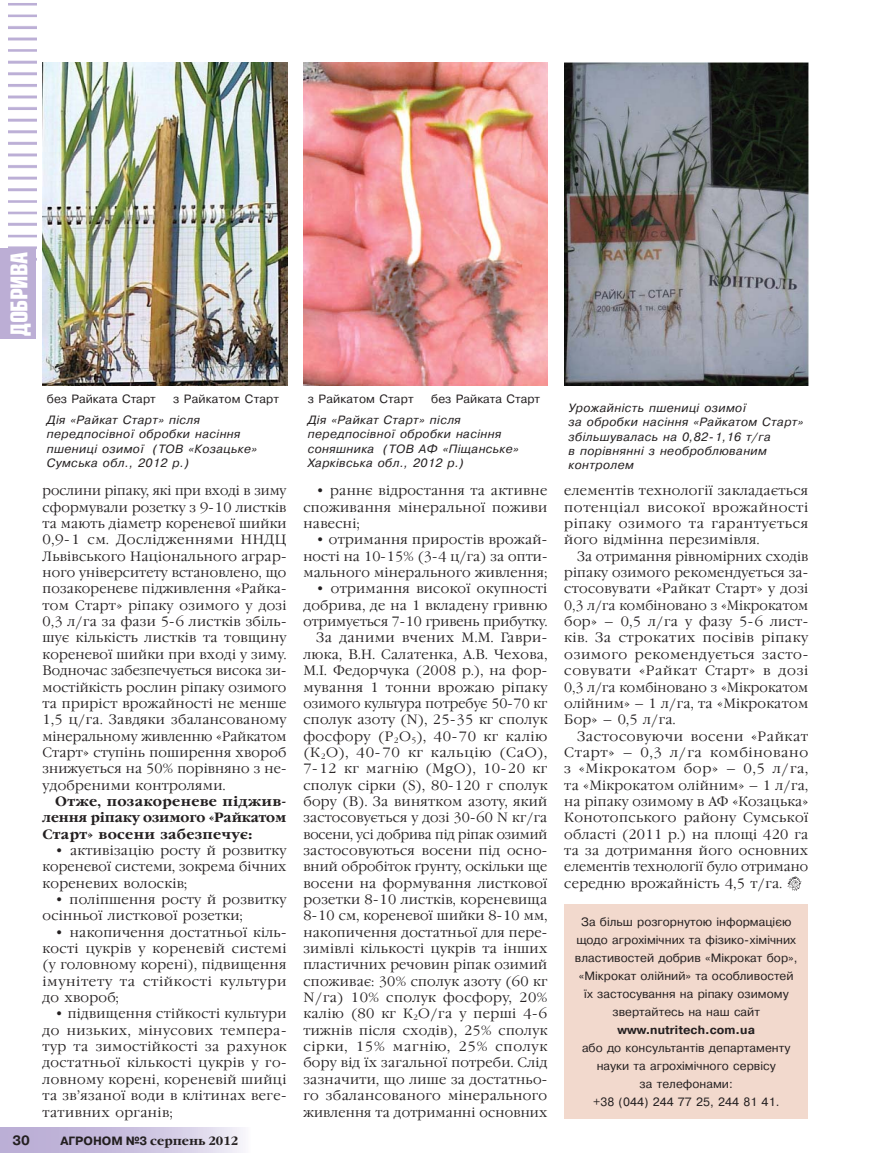
<style>
.page{position:relative;width:872px;height:1170px;background:#fff}
.page>*{position:absolute;margin:0;border:0;box-sizing:border-box;transform-origin:0 0}
.t1{font:700 22.5px "Europe Cond";letter-spacing:-.02em;color:#fff}
.t2{font:300 13.5px/16.4px "Garamond C";letter-spacing:.025em;color:#231f20;text-align:justify}
.t3{font:700 13.5px/16.4px "Garamond C";letter-spacing:-.005em;color:#231f20;text-align:justify}
.t4{font:700 13.5px "Pragmatica C";color:#231f20}
.t5{font:12px/18px "Pragmatica C";letter-spacing:.005em;color:#231f20;text-align:center}
.t6{font:italic 12px/14.4px "Pragmatica C";letter-spacing:.035em;color:#231f20}
.t7{font:700 12px "Garamond C";color:#231f20}
.t8{font:700 12px "Pragmatica C";letter-spacing:.005em;color:#231f20}
.s1{font-family:"Pragmatica C"}
</style>
<div class="page">
<div style="left:0;top:1127px;width:251px;height:25px;background:linear-gradient(to right,#b1a2cf,#ece9f4)"></div>
<div style="left:0;top:248px;width:36px;height:91px;background:#bcaed5"></div>
<svg style="left:787px;top:876px;width:14px;height:14px"></svg>
<div style="left:564px;top:903px;width:244px;height:215px;background:#f2d9cd"></div>
<img style="left:564px;top:62px;width:244px;height:323px">
<img style="left:303px;top:62px;width:244px;height:323px">
<img style="left:43px;top:62px;width:245px;height:323px">
<h1 class="t1" style="left:10px;top:335px;width:86px;rotate:-90deg">ДОБРИВА</h1>
<p class="t5" style="left:47px;top:391px;width:110px">без Райката Старт</p>
<p class="t5" style="left:173px;top:391px;width:107px">з Райкатом Старт</p>
<p class="t6" style="left:47px;top:414px;width:212px">Дія «Райкат Старт» після передпосівної обробки насіння пшениці озимої (ТОВ «Козацьке»<br>Сумська обл., 2012 р.)</p>
<p class="t2" style="left:43px;top:483px;width:245px">рослини ріпаку, які при вході в зиму сформували розетку з 9- 10 листків та мають діаметр кореневої шийки 0,9- 1 см. Дослідженнями ННДЦ Львівського Національного аграр&shy;ного університету встановлено, що позакореневе підживлення «Райка&shy;том Старт» ріпаку озимого у дозі 0,3 л/ га за фази 5- 6 листків збіль&shy;шує кількість листків та товщину кореневої шийки при вході у зиму.<br>Водночас забезпечується висока зи&shy;мостійкість рослин ріпаку озимого та приріст врожайності не менше 1,5 ц/ га. Завдяки збалансованому мінеральному живленню «Райкатом Старт» ступінь поширення хвороб знижується на 50% порівняно з не&shy;удобреними контролями.</p>
<p class="t3" style="left:43px;top:793px;width:245px;text-indent:13px">Отже, позакореневе піджив&shy;лення ріпаку озимого «Райкатом Старт» восени забезпечує:</p>
<p class="t2" style="left:43px;top:842px;width:245px;text-indent:13px">• активізацію росту й розвитку кореневої системи, зокрема бічних кореневих волосків;</p>
<p class="t2" style="left:43px;top:891px;width:245px;text-indent:13px">• поліпшення росту й розвитку осінньої листкової розетки;</p>
<p class="t2" style="left:43px;top:924px;width:245px;text-indent:13px">• накопичення достатньої кіль&shy;кості цукрів у кореневій системі (у головному корені), підвищення імунітету та стійкості культури до хвороб;</p>
<p class="t2" style="left:43px;top:1006px;width:245px;text-indent:13px">• підвищення стійкості культури до низьких, мінусових темпера&shy;тур та зимостійкості за рахунок достатньої кількості цукрів у го&shy;ловному корені, кореневій шийці та зв’язаної води в клітинах веге&shy;тативних органів;</p>
<p class="t4" style="left:12px;top:1135px;width:19px">30</p>
<p class="t7" style="left:60px;top:1134px;width:179px"><span class="s1">АГРОНОМ №3</span> серпень 2012</p>
<p class="t5" style="left:308px;top:391px;width:107px">з Райкатом Старт</p>
<p class="t5" style="left:431px;top:391px;width:110px">без Райката Старт</p>
<p class="t6" style="left:308px;top:414px;width:213px">Дія «Райкат Старт» після передпосівної обробки насіння соняшника (ТОВ АФ «Піщанське»<br>Харківська обл., 2012 р.)</p>
<p class="t2" style="left:303px;top:483px;width:245px;text-indent:13px">• раннє відростання та активне споживання мінеральної поживи навесні;</p>
<p class="t2" style="left:303px;top:532px;width:245px;text-indent:13px">• отримання приростів врожай&shy;ності на 10- 15% (3- 4 ц/ га) за опти&shy;мального мінерального живлення;</p>
<p class="t2" style="left:303px;top:581px;width:245px;text-align:right">• отримання високої окупності добрива, де на 1 вкладену гривню отримується 7- 10 гривень прибутку.<br>За даними вчених М.М. Гаври&shy;люка, В.Н. Салатенка, А.В. Чехова,<br>М.І. Федорчука (2008 р.), на фор&shy;мування 1 тонни врожаю ріпаку озимого культура потребує 50- 70 кг сполук азоту (N), 25- 35 кг сполук фосфору (Р<sub>2</sub>О<sub>5</sub>), 40- 70 кг калію (К<sub>2</sub>О), 40- 70 кг кальцію (СаО),<br>7- 12 кг магнію (MgO), 10- 20 кг сполук сірки (S), 80- 120 г сполук бору (В). За винятком азоту, який застосовується у дозі 30- 60 N кг/ га восени, усі добрива під ріпак озимий застосовуються восени під осно&shy;вний обробіток ґрунту, оскільки ще восени на формування листкової розетки 8- 10 листків, кореневища<br>8- 10 см, кореневої шийки 8- 10 мм, накопичення достатньої для пере&shy;зимівлі кількості цукрів та інших пластичних речовин ріпак озимий споживає: 30% сполук азоту (60 кг<br>N/ га) 10% сполук фосфору, 20% калію (80 кг К<sub>2</sub>О/ га у перші 4- 6 тижнів після сходів), 25% сполук сірки, 15% магнію, 25% сполук бору від їх загальної потреби. Слід зазначити, що лише за достатньо&shy;го збалансованого мінерального живлення та дотриманні основних</p>
<p class="t6" style="left:568px;top:401px;width:236px">Урожайність пшениці озимої<br>за обробки насіння «Райкатом Старт» збільшувалась на 0,82- 1,16 т/ га<br>в порівнянні з необроблюваним контролем</p>
<p class="t2" style="left:564px;top:483px;width:245px">елементів технології закладається потенціал високої врожайності ріпаку озимого та гарантується його відмінна перезимівля.</p>
<p class="t2" style="left:564px;top:548px;width:245px;text-indent:13px">За отримання рівномірних сходів ріпаку озимого рекомендується за&shy;стосовувати «Райкат Старт» у дозі 0,3 л/ га комбіновано з «Мікро катом бор» – 0,5 л/ га у фазу 5- 6 лист&shy;ків. За строкатих посівів ріпаку озимого рекомендується засто&shy;совувати «Райкат Старт» в дозі 0,3 л/ га комбіновано з «Мікрокатом олійним» – 1 л/ га, та «Мікрокатом Бор» – 0,5 л/ га.</p>
<p class="t2" style="left:564px;top:728px;width:245px;text-indent:13px">Застосовуючи восени «Райкат Старт» – 0,3 л/ га комбіновано з «Мікрокатом бор» – 0,5 л/ га, та «Мікрокатом олійним» – 1 л/ га, на ріпаку озимому в АФ «Козацька» Конотопського району Сум ської області (2011 р.) на площі 420 га та за дотримання його основних елементів технології було отримано середню врожайність 4,5 т/ га.</p>
<p class="t5" style="left:575px;top:913px;width:224px">За більш розгорнутою інформацією щодо агрохімічних та фізико- хімічних властивостей добрив «Мікрокат бор», «Мікрокат олійний» та особливостей їх застосування на ріпаку озимому звертайтесь на наш сайт</p>
<p class="t8" style="left:617px;top:1025px;width:139px">www.nutritech.com.ua</p>
<p class="t5" style="left:582px;top:1039px;width:210px">або до консультантів департаменту науки та агрохімічного сервісу<br>за телефонами:<br>+38 (044) 244 77 25, 244 81 41.</p>
</div>
